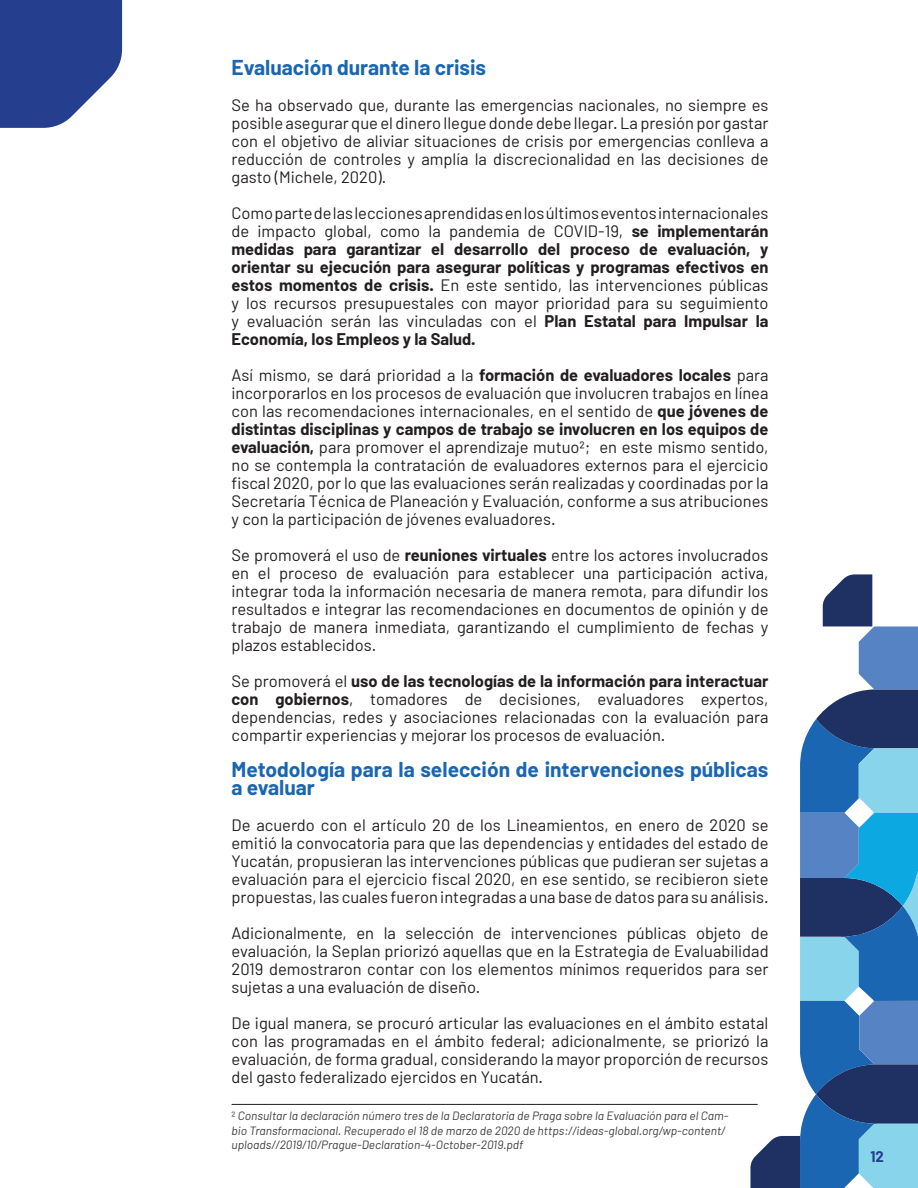
<style>
.page{position:relative;width:918px;height:1188px;background:#fff}
.page>*{position:absolute;margin:0;border:0;box-sizing:border-box;transform-origin:0 0}
.Texto{font:700 21px/18px "Barlow";color:#1a66b2}
.Texto-2{font:16.5px/18px "Barlow";color:#231f20;text-align:justify}
.t1{font:700 15px "Barlow";color:#253f8e}
.Texto-3{font:italic 12px/14.4px "Barlow";color:#3e3e3f}
.s1{font-weight:700}
.s2{font-style:normal}
</style>
<div class="page">
<svg style="left:0;top:0;width:122px;height:128px;background:#40579c"></svg>
<svg style="left:750px;top:574px;width:168px;height:614px"></svg>
<hr style="left:232px;top:1104px;width:526px;height:1px;background:#231f20">
<p class="Texto" style="left:232px;top:58px;width:256px">Evaluación durante la crisis</p>
<p class="Texto-2" style="left:232px;top:96px;width:539px">Se ha observado que, durante las emergencias nacionales, no siempre es posible asegurar que el dinero llegue donde debe llegar. La presión por gastar con el objetivo de aliviar situaciones de crisis por emergencias conlleva a reducción de controles y amplía la discrecionalidad en las decisiones de gasto (Michele, 2020).</p>
<p class="Texto-2" style="left:232px;top:204px;width:539px">Como parte de las lecciones aprendidas en los últimos eventos internacionales de impacto global, como la pandemia de COVID-19, <span class="s1">se implementarán medidas para garantizar el desarrollo del proceso de evaluación, y orientar su ejecución para asegurar políticas y programas efectivos en estos momentos de crisis.</span> En este sentido, las intervenciones públicas y los recursos presupuestales con mayor prioridad para su seguimiento y evaluación serán las vinculadas con el <span class="s1">Plan Estatal para Impulsar la Economía, los Empleos y la Salud.</span></p>
<p class="Texto-2" style="left:232px;top:366px;width:539px">Así mismo, se dará prioridad a la <span class="s1">formación de evaluadores locales</span> para incorporarlos en los procesos de evaluación que involucren trabajos en línea con las recomendaciones internacionales, en el sentido de <span class="s1">que jóvenes de distintas disciplinas y campos de trabajo se involucren en los equipos de evaluación,</span> para promover el aprendizaje mutuo2; en este mismo sentido, no se contempla la contratación de evaluadores externos para el ejercicio fiscal 2020, por lo que las evaluaciones serán realizadas y coordinadas por la Secretaría Técnica de Planeación y Evaluación, conforme a sus atribuciones y con la participación de jóvenes evaluadores.</p>
<p class="Texto-2" style="left:232px;top:546px;width:539px">Se promoverá el uso de <span class="s1">reuniones virtuales</span> entre los actores involucrados en el proceso de evaluación para establecer una participación activa, integrar toda la información necesaria de manera remota, para difundir los resultados e integrar las recomendaciones en documentos de opinión y de trabajo de manera inmediata, garantizando el cumplimiento de fechas y plazos establecidos.</p>
<p class="Texto-2" style="left:232px;top:672px;width:539px">Se promoverá el <span class="s1">uso de las tecnologías de la información para interactuar con gobiernos</span>, tomadores de decisiones, evaluadores expertos, dependencias, redes y asociaciones relacionadas con la evaluación para compartir experiencias y mejorar los procesos de evaluación.</p>
<p class="Texto" style="left:232px;top:760px;width:539px">Metodología para la selección de intervenciones públicas a evaluar</p>
<p class="Texto-2" style="left:232px;top:816px;width:539px">De acuerdo con el artículo 20 de los Lineamientos, en enero de 2020 se emitió la convocatoria para que las dependencias y entidades del estado de Yucatán, propusieran las intervenciones públicas que pudieran ser sujetas a evaluación para el ejercicio fiscal 2020, en ese sentido, se recibieron siete propuestas, las cuales fueron integradas a una base de datos para su análisis.</p>
<p class="Texto-2" style="left:232px;top:924px;width:539px">Adicionalmente, en la selección de intervenciones públicas objeto de evaluación, la Seplan priorizó aquellas que en la Estrategia de Evaluabilidad 2019 demostraron contar con los elementos mínimos requeridos para ser sujetas a una evaluación de diseño.</p>
<p class="Texto-2" style="left:232px;top:1014px;width:539px">De igual manera, se procuró articular las evaluaciones en el ámbito estatal con las programadas en el ámbito federal; adicionalmente, se priorizó la evaluación, de forma gradual, considerando la mayor proporción de recursos del gasto federalizado ejercidos en Yucatán.</p>
<p class="Texto-3" style="left:232px;top:1109px;width:498px"><span class="s2">2</span> Consultar la declaración número tres de la Declaratoria de Praga sobre la Evaluación para el Cam&shy;bio Transformacional. Recuperado el 18 de marzo de 2020 de https://ideas-global.org/wp-content/ uploads//2019/10/Prague-Declaration-4-October-2019.pdf</p>
<p class="t1" style="left:871px;top:1147px;width:15px">12</p>
</div>
